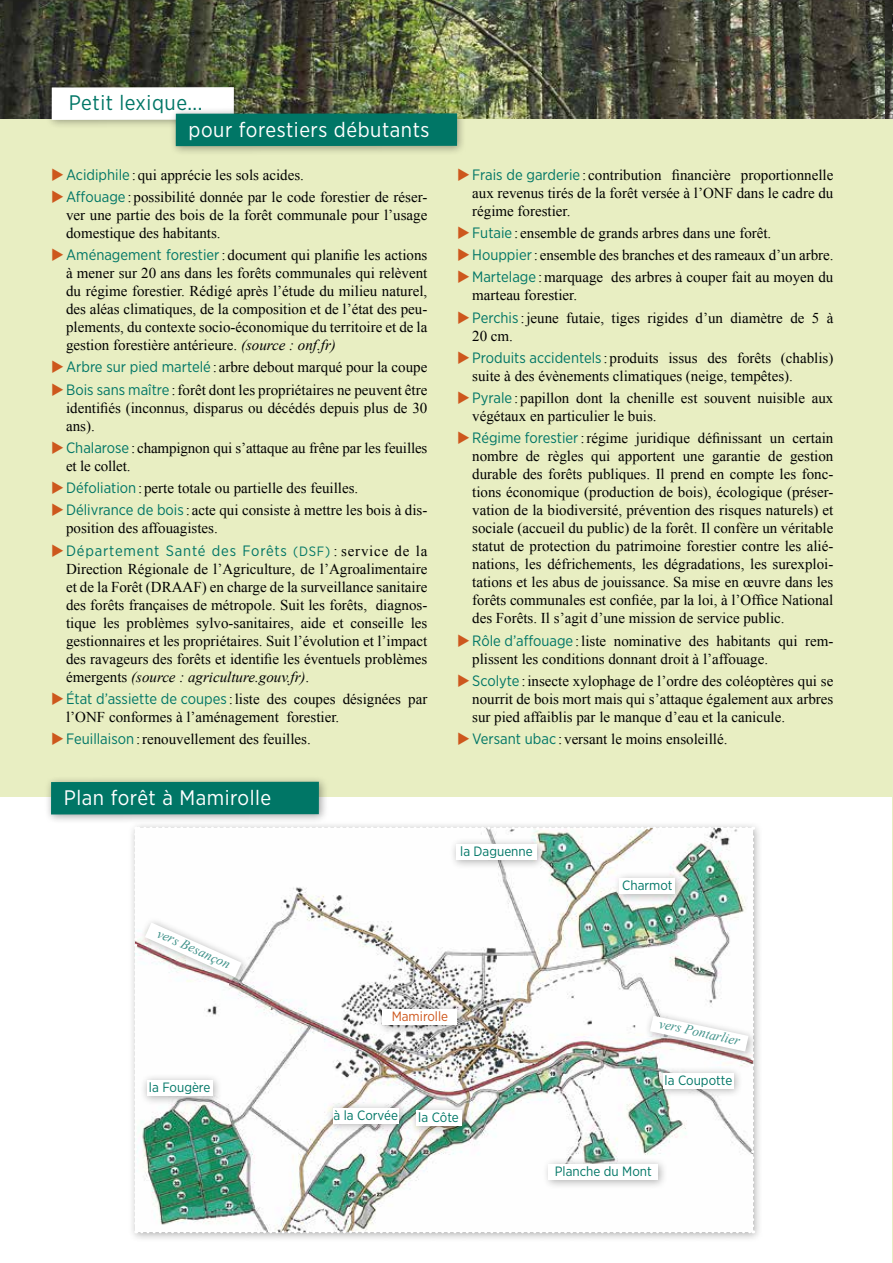
<style>
.page{position:relative;width:893px;height:1263px;background:#fff}
.page>*{position:absolute;margin:0;border:0;box-sizing:border-box;transform-origin:0 0}
.t1{font:21px "Gotham Narrow";letter-spacing:.025em;color:#fff}
.t2{font:21px "Gotham Narrow";letter-spacing:.025em;color:#007666}
.t3{font:15px/18px "Times New Roman";color:#000}
.t4{font:15px "Gotham Narrow";letter-spacing:.055em;color:#007666}
.t5{font:13.5px "Gotham Narrow";color:#007666}
.t6{font:italic 13.5px "Times New Roman";color:#40928a}
.t7{font:13.5px "Gotham Narrow";color:#cd571d}
.s1{color:#cd571d}
.s2{font-family:"Gotham Narrow";color:#007666}
.s3{font-style:italic}
.s4{font-size:13.5px}
.s5{font-family:"Times New Roman";color:#000}
</style>
<div class="page">
<img style="left:0;top:0;width:885px;height:119px">
<img style="left:885px;top:0;width:8px;height:119px">
<div style="left:0;top:119px;width:893px;height:1144px;background:#e8eec2"></div>
<div style="left:45px;top:80px;width:199px;height:50px;background:#000;opacity:.35"></div>
<div style="left:52px;top:87px;width:182px;height:33px;background:#fff"></div>
<div style="left:169px;top:107px;width:298px;height:49px;background:#000;opacity:.35"></div>
<div style="left:176px;top:113px;width:281px;height:33px;background:#007666"></div>
<div style="left:0;top:798px;width:892px;height:465px;background:#fff"></div>
<div style="left:128px;top:820px;width:635px;height:422px;background:#000;opacity:.3"></div>
<div style="left:44px;top:775px;width:285px;height:49px;background:#000;opacity:.35"></div>
<div style="left:51px;top:782px;width:268px;height:32px;background:#007666"></div>
<div style="left:887px;top:10px;width:6px;height:106px;background:#000;opacity:.35"></div>
<img style="left:892px;top:0;width:1px;height:110px">
<div style="left:644px;top:1009px;width:114px;height:52px;background:#000;opacity:.3"></div>
<svg style="left:134px;top:827px;width:620px;height:406px"></svg>
<h1 class="t2" style="left:69px;top:90px;width:135px">Petit lexique...</h1>
<h1 class="t1" style="left:189px;top:116px;width:243px">pour forestiers débutants</h1>
<p class="t3" style="left:51px;top:165px;width:254px"><span class="s1">◆</span><span class="s2">Acidiphile</span>:qui apprécie les sols acides.</p>
<p class="t3" style="left:66px;top:188px;width:363px;text-align:justify;text-indent:-15px"><span class="s1">◆</span><span class="s2">Affouage</span>:possibilité donnée par le code forestier de réser&shy;ver une partie des bois de la forêt communale pour l’usage domestique des habitants.</p>
<p class="t3" style="left:66px;top:246px;width:363px;text-align:justify;text-indent:-15px"><span class="s1">◆</span><span class="s2">Aménagement forestier</span>:document qui planifie les actions à mener sur 20 ans dans les forêts communales qui relèvent du régime forestier. Rédigé après l’étude du milieu naturel, des aléas climatiques, de la composition et de l’état des peu&shy;plements, du contexte socio-économique du territoire et de la gestion forestière antérieure. <span class="s3">(source : onf.fr)</span></p>
<p class="t3" style="left:51px;top:358px;width:378px"><span class="s1">◆</span><span class="s2">Arbre sur pied martelé</span>: arbre debout marqué pour la coupe</p>
<p class="t3" style="left:66px;top:380px;width:363px;text-align:justify;text-indent:-15px"><span class="s1">◆</span><span class="s2">Bois sans maître</span> :forêt dont les propriétaires ne peuvent être identifiés (inconnus, disparus ou décédés depuis plus de 30 ans).</p>
<p class="t3" style="left:66px;top:439px;width:363px;text-indent:-15px"><span class="s1">◆</span><span class="s2">Chalarose</span>: champignon qui s’attaque au frêne par les feuilles et le collet.</p>
<p class="t3" style="left:51px;top:479px;width:309px"><span class="s1">◆</span><span class="s2">Défoliation</span>:perte totale ou partielle des feuilles.</p>
<p class="t3" style="left:66px;top:501px;width:363px;text-indent:-15px"><span class="s1">◆</span><span class="s2">Délivrance de bois</span> : acte qui consiste à mettre les bois à dis&shy;position des affouagistes.</p>
<p class="t4" style="left:51px;top:541px;width:378px"><span class="s1">◆</span>Département Santé des Forêts <span class="s4">(DSF)</span> <span class="s5">: service de la</span></p>
<p class="t3" style="left:66px;top:559px;width:363px;text-align:justify">Direction Régionale de l’Agriculture, de l’Agroalimentaire et de la Forêt (DRAAF) en charge de la surveillance sanitaire des forêts françaises de métropole. Suit les forêts, diagnos&shy;tique les problèmes sylvo-sanitaires, aide et conseille les gestionnaires et les propriétaires. Suit l’évolution et l’impact des ravageurs des forêts et identifie les éventuels problèmes émergents <span class="s3">(source : agriculture.gouv.fr)</span>.</p>
<p class="t3" style="left:66px;top:690px;width:363px;text-indent:-15px"><span class="s1">◆</span><span class="s2">État d’assiette de coupes</span> :liste des coupes désignées par l’ONF conformes à l’aménagement forestier.</p>
<p class="t3" style="left:51px;top:730px;width:261px"><span class="s1">◆</span><span class="s2">Feuillaison</span>:renouvellement des feuilles.</p>
<p class="t3" style="left:472px;top:165px;width:363px;text-align:justify;text-indent:-15px"><span class="s1">◆</span><span class="s2">Frais de garderie</span>: contribution financière proportionnelle aux revenus tirés de la forêt versée à l’ONF dans le cadre du régime forestier.</p>
<p class="t3" style="left:457px;top:224px;width:316px"><span class="s1">◆</span><span class="s2">Futaie</span>: ensemble de grands arbres dans une forêt.</p>
<p class="t3" style="left:457px;top:246px;width:378px"><span class="s1">◆</span><span class="s2">Houppier</span>: ensemble des branches et des rameaux d’un arbre.</p>
<p class="t3" style="left:472px;top:268px;width:363px;text-indent:-15px"><span class="s1">◆</span><span class="s2">Martelage</span>:marquage des arbres à couper fait au moyen du marteau forestier.</p>
<p class="t3" style="left:472px;top:308px;width:363px;text-indent:-15px"><span class="s1">◆</span><span class="s2">Perchis</span> :jeune futaie, tiges rigides d’un diamètre de 5 à<br>20 cm.</p>
<p class="t3" style="left:472px;top:349px;width:363px;text-indent:-15px"><span class="s1">◆</span><span class="s2">Produits accidentels</span> :produits issus des forêts (chablis) suite à des évènements climatiques (neige, tempêtes).</p>
<p class="t3" style="left:472px;top:389px;width:363px;text-indent:-15px"><span class="s1">◆</span><span class="s2">Pyrale</span>:papillon dont la chenille est souvent nuisible aux végétaux en particulier le buis.</p>
<p class="t3" style="left:472px;top:429px;width:363px;text-align:justify;text-indent:-15px"><span class="s1">◆</span><span class="s2">Régime forestier</span>:régime juridique définissant un certain nombre de règles qui apportent une garantie de gestion durable des forêts publiques. Il prend en compte les fonc&shy;tions économique (production de bois), écologique (préser&shy;vation de la biodiversité, prévention des risques naturels) et sociale (accueil du public) de la forêt. Il confère un véritable statut de protection du patrimoine forestier contre les alié&shy;nations, les défrichements, les dégradations, les surexploi&shy;tations et les abus de jouissance. Sa mise en œuvre dans les forêts communales est confiée, par la loi, à l’Office National des Forêts. Il s’agit d’une mission de service public.</p>
<p class="t3" style="left:472px;top:631px;width:363px;text-indent:-15px"><span class="s1">◆</span><span class="s2">Rôle d’affouage</span>:liste nominative des habitants qui rem&shy;plissent les conditions donnant droit à l’affouage.</p>
<p class="t3" style="left:472px;top:672px;width:363px;text-align:justify;text-indent:-15px"><span class="s1">◆</span><span class="s2">Scolyte</span>:insecte xylophage de l’ordre des coléoptères qui se nourrit de bois mort mais qui s’attaque également aux arbres sur pied affaiblis par le manque d’eau et la canicule.</p>
<p class="t3" style="left:457px;top:730px;width:272px"><span class="s1">◆</span><span class="s2">Versant ubac</span> :versant le moins ensoleillé.</p>
<h1 class="t1" style="left:64px;top:785px;width:209px">Plan forêt à Mamirolle</h1>
<p class="t6" style="left:162px;top:924px;width:80px;rotate:24deg">vers Besançon</p>
<p class="t5" style="left:149px;top:1079px;width:63px">la Fougère</p>
<p class="t5" style="left:460px;top:843px;width:74px">la Daguenne</p>
<p class="t7" style="left:392px;top:1008px;width:58px">Mamirolle</p>
<p class="t5" style="left:622px;top:877px;width:52px">Charmot</p>
<p class="t6" style="left:661px;top:1014px;width:84px;rotate:12deg">vers Pontarlier</p>
<p class="t5" style="left:665px;top:1072px;width:69px">la Coupotte</p>
<p class="t5" style="left:333px;top:1107px;width:66px">à la Corvée</p>
<p class="t5" style="left:418px;top:1109px;width:42px">la Côte</p>
<p class="t5" style="left:555px;top:1163px;width:99px">Planche du Mont</p>
</div>
